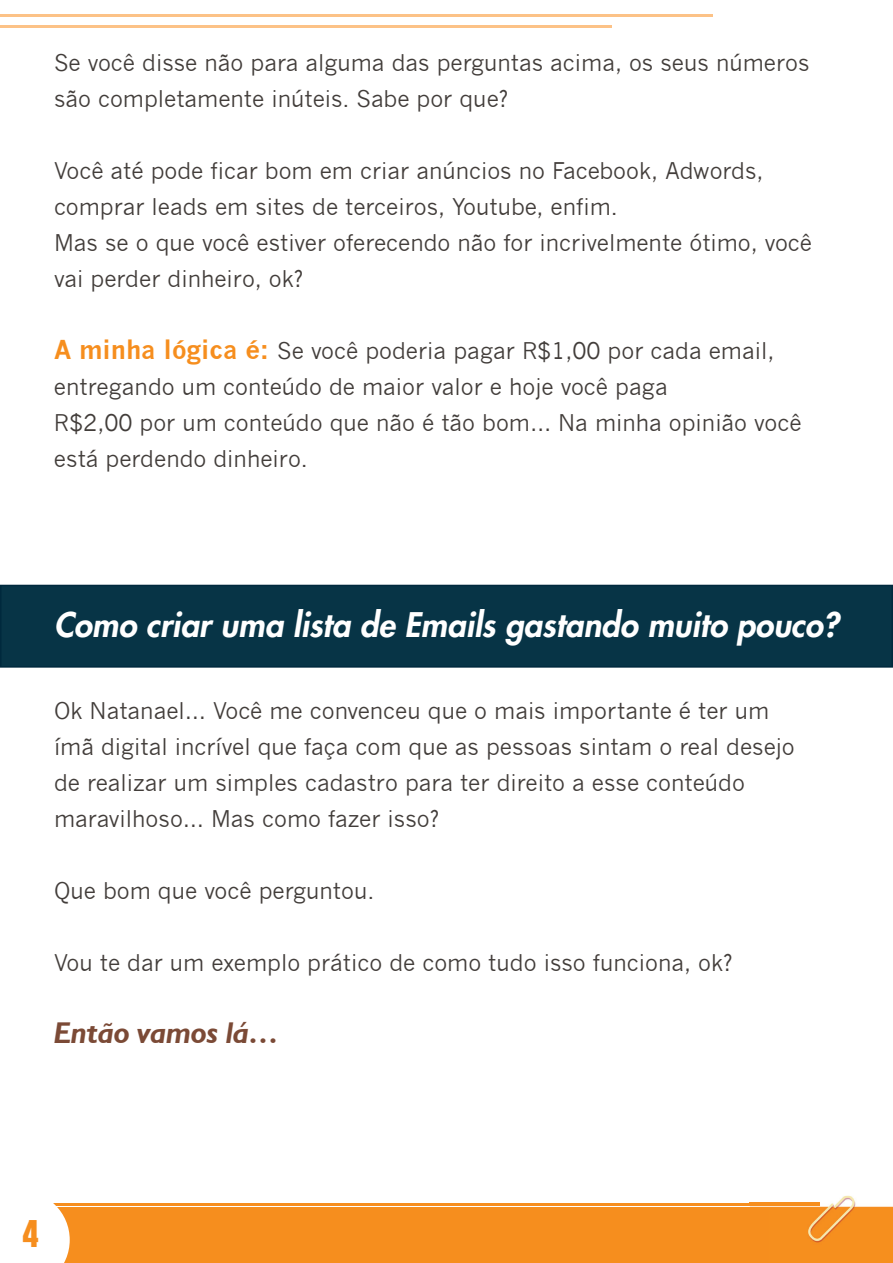
<style>
.page{position:relative;width:893px;height:1263px;background:#fff}
.page>*{position:absolute;margin:0;border:0;box-sizing:border-box;transform-origin:0 0}
.t1{font:37.5px "American Captain";color:#f68e1e}
.t2{font:italic 800 33px "Futura LT";color:#fff}
.t3{font:italic 700 30px "Humanist 521 BT";color:#7b4a36}
.t4{font:22.5px/36px "News Gothic";color:#423d3a}
.s1{font-weight:700;font-size:25.5px;color:#f68e1e}
</style>
<div class="page">
<hr style="left:0;top:1203px;width:819px;height:2px;background:#f68e1e">
<img style="left:750px;top:1196px;width:143px;height:67px">
<img style="left:750px;top:1203px;width:69px;height:2px">
<div style="left:0;top:1208px;width:769px;height:55px;background:#f68e1e"></div>
<div style="left:0;top:1203px;width:70px;height:60px;background:#fff"></div>
<hr style="left:0;top:14px;width:712px;height:3px;background:#fcc287">
<hr style="left:0;top:26px;width:611px;height:2px;background:#fcc287">
<div style="left:0;top:585px;width:893px;height:83px;background:#073446"></div>
<p class="t4" style="left:54px;top:45px;width:757px">Se você disse não para alguma das perguntas acima, os seus números são completamente inúteis. Sabe por que?</p>
<p class="t4" style="left:54px;top:153px;width:760px">Você até pode ficar bom em criar anúncios no Facebook, Adwords, comprar leads em sites de terceiros, Youtube, enfim.<br>Mas se o que você estiver oferecendo não for incrivelmente ótimo, você vai perder dinheiro, ok?</p>
<p class="t4" style="left:54px;top:333px;width:749px"><span class="s1">A minha lógica é:</span> Se você poderia pagar R$1,00 por cada email, entregando um conteúdo de maior valor e hoje você paga<br>R$2,00 por um conteúdo que não é tão bom… Na minha opinião você está perdendo dinheiro.</p>
<h2 class="t2" style="left:54px;top:603px;width:786px">Como criar uma lista de Emails gastando muito pouco?</h2>
<p class="t4" style="left:54px;top:693px;width:742px">Ok Natanael… Você me convenceu que o mais importante é ter um ímã digital incrível que faça com que as pessoas sintam o real desejo de realizar um simples cadastro para ter direito a esse conteúdo maravilhoso… Mas como fazer isso?</p>
<p class="t4" style="left:54px;top:873px;width:322px">Que bom que você perguntou.</p>
<p class="t4" style="left:54px;top:945px;width:680px">Vou te dar um exemplo prático de como tudo isso funciona, ok?</p>
<h3 class="t3" style="left:54px;top:1014px;width:227px">Então vamos lá…</h3>
<h1 class="t1" style="left:22px;top:1211px;width:19px">4</h1>
</div>
